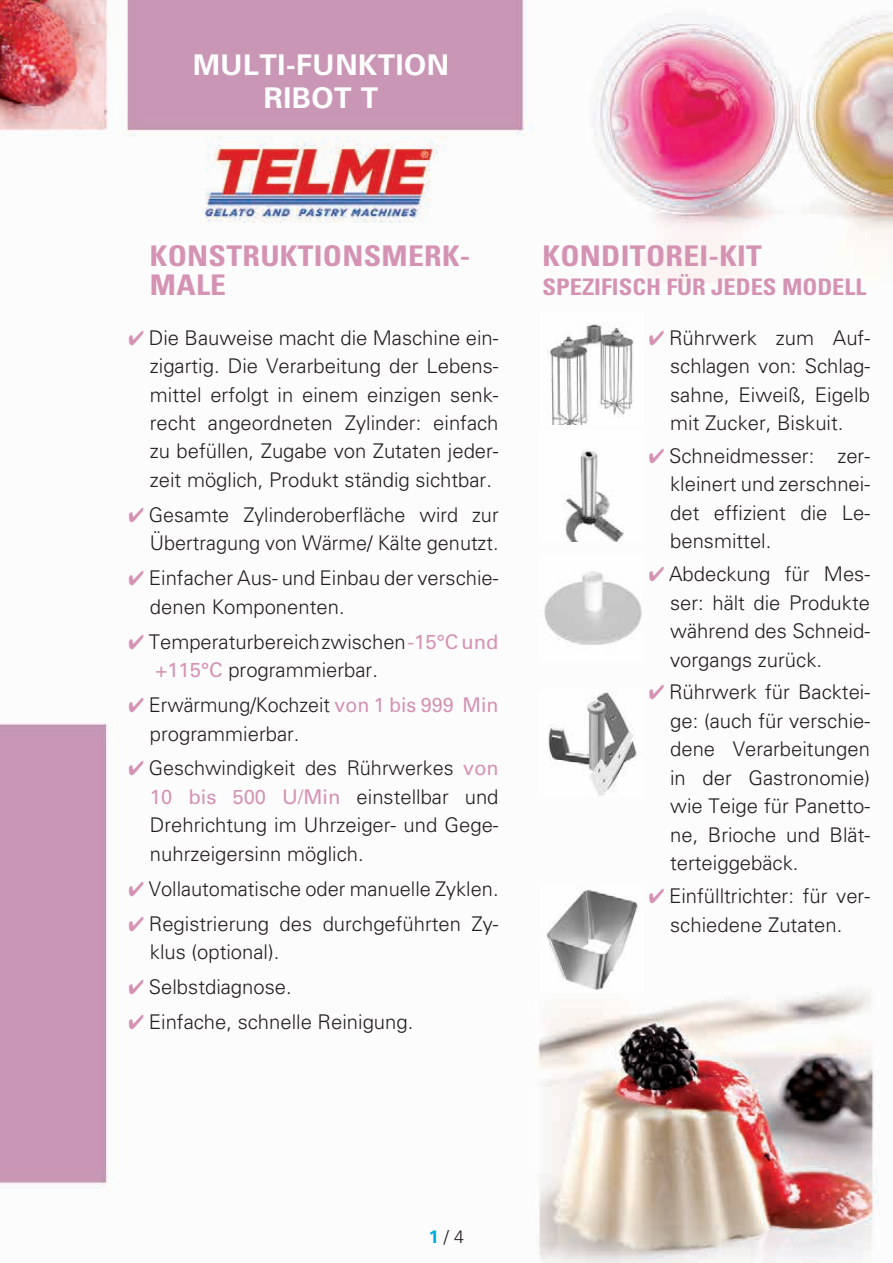
<style>
.page{position:relative;width:893px;height:1263px;background:#fff}
.page>*{position:absolute;margin:0;border:0;box-sizing:border-box;transform-origin:0 0}
.t1{font:700 condensed 28.5px/28.5px "Univers";letter-spacing:.01em;color:#d593b4;scale:1.11 1}
.t2{font:700 28.5px/33px "Univers";letter-spacing:.02em;color:#fff;text-align:center}
.t3{font:700 condensed 22.8px "Univers";color:#d593b4;scale:1.07 1}
.t4{font:300 20.25px/28.5px "Univers";color:#231f20;text-align:justify}
.t5{font:300 18px "Univers";color:#231f20}
.s1{color:#d593b4}
.s2{font-weight:400;color:#d593b4}
.s3{font-weight:700;color:#00ace1}
</style>
<div class="page">
<img style="left:0;top:0;width:893px;height:1263px">
<img style="left:540px;top:314px;width:104px;height:110px">
<img style="left:539px;top:431px;width:103px;height:110px">
<img style="left:539px;top:555px;width:103px;height:106px">
<img style="left:539px;top:690px;width:103px;height:106px">
<img style="left:540px;top:885px;width:104px;height:107px">
<h1 class="t2" style="left:193px;top:49px;width:258px">MULTI-FUNKTION<br>RIBOT T</h1>
<h1 class="t1" style="left:150px;top:242px;width:290px">KONSTRUKTIONSMERK-<br>MALE</h1>
<p class="t4" style="left:150px;top:323px;width:350px;text-indent:-21px"><span class="s1">✔</span> Die Bauweise macht die Maschine ein&shy;zigartig. Die Verarbeitung der Lebens&shy;mittel erfolgt in einem einzigen senk&shy;recht angeordneten Zylinder: einfach zu befüllen, Zugabe von Zutaten jeder&shy;zeit möglich, Produkt ständig sichtbar.</p>
<p class="t4" style="left:129px;top:500px;width:371px;text-align:right"><span class="s1">✔</span> Gesamte Zylinderoberfläche wird zur<br>Übertragung von Wärme/ Kälte genutzt.</p>
<p class="t4" style="left:150px;top:564px;width:350px;text-indent:-21px"><span class="s1">✔</span> Einfacher Aus- und Einbau der verschie&shy;denen Komponenten.</p>
<p class="t4" style="left:156px;top:627px;width:345px;text-indent:-27px"><span class="s1">✔</span> Temperaturbereich zwischen <span class="s2">-15°C und +115°C</span> programmierbar.</p>
<p class="t4" style="left:150px;top:691px;width:350px;text-indent:-21px"><span class="s1">✔</span> Erwärmung/Kochzeit <span class="s2">von 1 bis 999 Min </span>programmierbar.</p>
<p class="t4" style="left:150px;top:754px;width:350px;text-indent:-21px"><span class="s1">✔</span> Geschwindigkeit des Rührwerkes <span class="s2">von 10 bis 500 U/Min</span> einstellbar und Drehrichtung im Uhrzeiger- und Gege&shy;nuhrzeigersinn möglich.</p>
<p class="t4" style="left:129px;top:874px;width:371px"><span class="s1">✔</span> Vollautomatische oder manuelle Zyklen.</p>
<p class="t4" style="left:150px;top:909px;width:350px;text-indent:-21px"><span class="s1">✔</span> Registrierung des durchgeführten Zy&shy;klus (optional).</p>
<p class="t4" style="left:129px;top:973px;width:165px"><span class="s1">✔</span> Selbstdiagnose.</p>
<p class="t4" style="left:129px;top:1007px;width:286px"><span class="s1">✔</span> Einfache, schnelle Reinigung.</p>
<h1 class="t1" style="left:543px;top:242px;width:199px">KONDITOREI-KIT</h1>
<p class="t3" style="left:543px;top:273px;width:304px">SPEZIFISCH FÜR JEDES MODELL</p>
<p class="t4" style="left:670px;top:323px;width:201px;text-indent:-21px"><span class="s1">✔</span> Rührwerk zum Auf&shy;schlagen von: Schlag&shy;sahne, Eiweiß, Eigelb mit Zucker, Biskuit.</p>
<p class="t4" style="left:670px;top:441px;width:201px;text-indent:-21px"><span class="s1">✔</span> Schneidmesser: zer&shy;kleinert und zerschnei&shy;det effizient die Le&shy;bensmittel.</p>
<p class="t4" style="left:670px;top:560px;width:201px;text-indent:-21px"><span class="s1">✔</span> Abdeckung für Mes&shy;ser: hält die Produkte während des Schneid&shy;vorgangs zurück.</p>
<p class="t4" style="left:670px;top:678px;width:201px;text-indent:-21px"><span class="s1">✔</span> Rührwerk für Backtei&shy;ge: (auch für verschie&shy;dene Verarbeitungen in der Gastronomie) wie Teige für Panetto&shy;ne, Brioche und Blät&shy;terteiggebäck.</p>
<p class="t4" style="left:649px;top:882px;width:223px;text-align:center"><span class="s1">✔</span> Einfülltrichter: für ver&shy;schiedene Zutaten.</p>
<p class="t5" style="left:429px;top:1226px;width:37px"><span class="s3">1</span> / 4</p>
</div>
